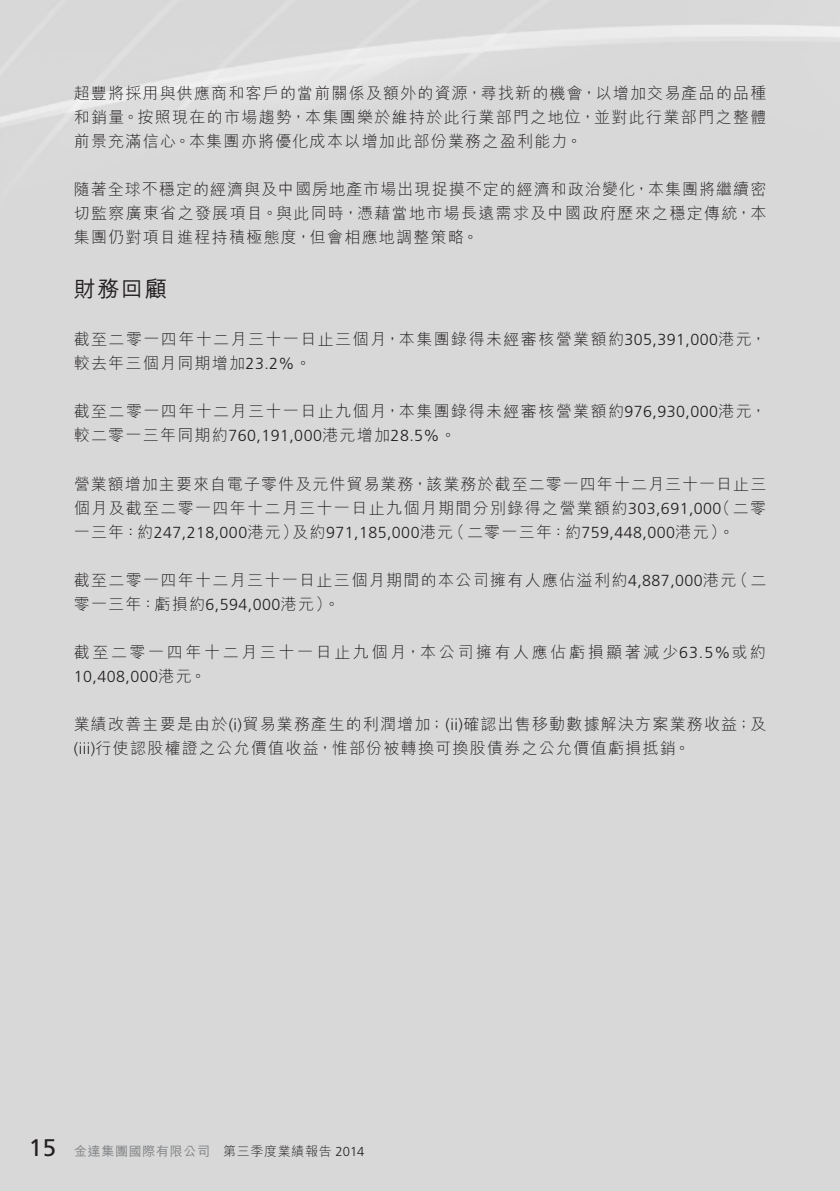
<style>
.page{position:relative;width:840px;height:1191px;background:#fff}
.page>*{position:absolute;margin:0;border:0;box-sizing:border-box;transform-origin:0 0}
.t1{font:24px "Frutiger LT Std";color:#231f20}
.Heading_1{font:500 22px "M Hei HK";color:#231f20}
.Body_Text{font:300 16px/24px "M Hei HK";letter-spacing:.085em;color:#231f20}
.Body_Text-2{font:300 16px/24px "M Hei HK";letter-spacing:.16em;color:#231f20}
.Body_Text-3{font:300 16px/24px "M Hei HK";letter-spacing:.065em;color:#231f20;text-align:right}
.Body_Text-4{font:300 16px "Frutiger LT Std";letter-spacing:.03em;color:#231f20}
.t2{font:300 13px "M Hei HK";letter-spacing:.05em;color:#231f20}
.t3{font:500 13px "M Hei HK";letter-spacing:.05em;color:#808285}
.s1{font-family:"Frutiger LT Std"}
.s2{font-family:"M Hei HK"}
</style>
<div class="page">
<p class="Body_Text" style="left:74px;top:81px;width:693px;text-align:justify">超豐將採用與供應商和客戶的當前關係及額外的資源，尋找新的機會，以增加交易產品的品種和銷量。按照現在的市場趨勢，本集團樂於維持於此行業部門之地位，並對此行業部門之整體前景充滿信心。本集團亦將優化成本以增加此部份業務之盈利能力。</p>
<p class="Body_Text" style="left:74px;top:177px;width:693px;text-align:justify">隨著全球不穩定的經濟與及中國房地產市場出現捉摸不定的經濟和政治變化，本集團將繼續密切監察廣東省之發展項目。與此同時，憑藉當地市場長遠需求及中國政府歷來之穩定傳統，本集團仍對項目進程持積極態度，但會相應地調整策略。</p>
<p class="Heading_1" style="left:74px;top:273px;width:95px">財務回顧</p>
<p class="Body_Text" style="left:74px;top:327px;width:693px">截至二零一四年十二月三十一日止三個月，本集團錄得未經審核營業額約<span class="s1">305,391,000</span>港元，較去年三個月同期增加<span class="s1">23.2%</span>。</p>
<p class="Body_Text" style="left:74px;top:399px;width:693px">截至二零一四年十二月三十一日止九個月，本集團錄得未經審核營業額約<span class="s1">976,930,000</span>港元，較二零一三年同期約<span class="s1">760,191,000</span>港元增加<span class="s1">28.5%</span>。</p>
<p class="Body_Text-3" style="left:74px;top:471px;width:693px">營業額增加主要來自電子零件及元件貿易業務，該業務於截至二零一四年十二月三十一日止三（二零</p>
<p class="Body_Text" style="left:448px;top:495px;width:287px;text-indent:-375px">個月及截至二零一四年十二月三十一日止九個月期間分別錄得之營業額約<span class="s1">303,691,000</span>（二零一三年：約<span class="s1">759,448,000</span>港元 。(</p>
<p class="Body_Text-4" style="left:74px;top:523px;width:226px"><span class="s2">一三年：約</span>247,218,000<span class="s2">港元）</span></p>
<p class="Body_Text-4" style="left:292px;top:523px;width:162px"><span class="s2">及約</span>971,185,000<span class="s2">港元</span></p>
<p class="Body_Text" style="left:74px;top:567px;width:664px">截至二零一四年十二月三十一日止三個月期間的本公司擁有人應佔溢利約<span class="s1">4,887,000</span>港元零一三年：虧損約<span class="s1">6,594,000</span>港元 。(</p>
<p class="Body_Text-2" style="left:74px;top:639px;width:693px">截至二零一四年十二月三十一日止九個月，本公司擁有人應佔虧損顯著減少<span class="s1">63.5%</span>或約<br><span class="s1">10,408,000</span>港元。</p>
<p class="Body_Text" style="left:74px;top:711px;width:693px">業績改善主要是由於 <span class="s1">)i(</span> 貿易業務產生的利潤增加；<span class="s1">( )i i</span> 確認出售移動數據解決方案業務收益；及<span class="s1">(iii)</span>行使認股權證之公允價值收益，惟部份被轉換可換股債券之公允價值虧損抵銷。</p>
<p class="Body_Text" style="left:731px;top:567px;width:36px">（二</p>
<h1 class="t1" style="left:29px;top:1133px;width:29px">15</h1>
<p class="t3" style="left:74px;top:1141px;width:137px">金達集團國際有限公司</p>
<p class="t2" style="left:223px;top:1144px;width:143px">第三季度業績報告 <span class="s1">2014</span></p>
</div>
